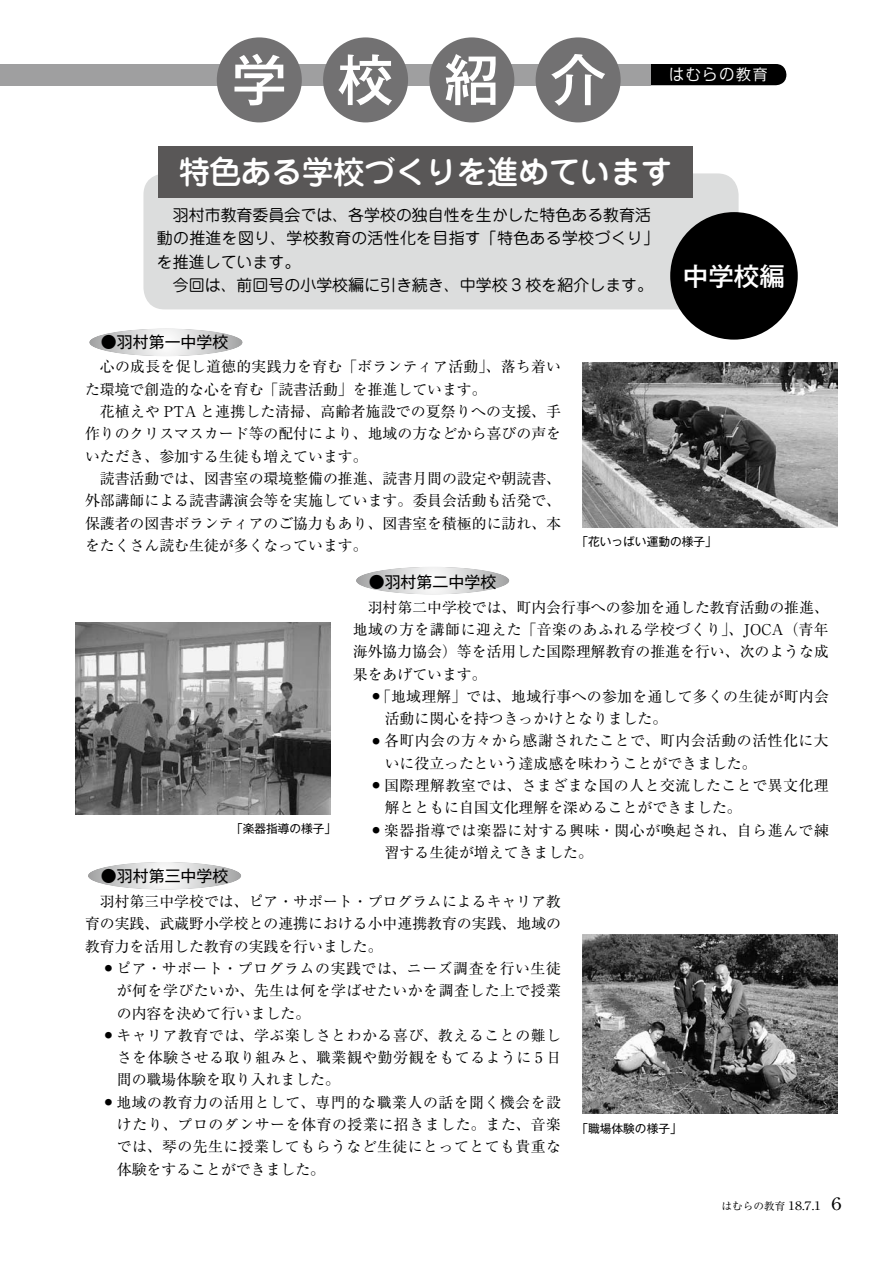
<style>
.page{position:relative;width:893px;height:1263px;background:#fff}
.page>*{position:absolute;margin:0;border:0;box-sizing:border-box;transform-origin:0 0}
.t1{font:55.2px "Gothic MB101 Pr 5 Medium 90 msp RKSJ H";color:#fff}
.t2{font:31.95px "Jun 34 Pro Medium 90 msp RKSJ H";letter-spacing:-.035em;color:#fff}
.t3{font:25.5px "Gothic MB101 Pr 5 Medium 90 msp RKSJ H";color:#fff}
.t4{font:15.9px/23.4px "Jun 201 Pro Regular 90 msp RKSJ H";color:#000}
.t5{font:15.9px "Gothic MB101 Pr 5 Regular 90 msp RKSJ H";color:#000}
.t6{font:14.85px/22.4px "Ryumin Pro Regular 90 msp RKSJ H";color:#000;text-align:justify}
.t7{font:14.85px/22.4px "Ryumin Pro Regular 90 msp RKSJ H";letter-spacing:.035em;color:#000}
.t8{font:14.85px/22.4px "Ryumin Pro Regular 90 msp RKSJ H";letter-spacing:.02em;color:#000}
.t9{font:14.85px "M News G Pro Light 90 msp RKSJ H";letter-spacing:.125em;color:#fff}
.t10{font:11.7px "Gothic MB101 Pr 5 Regular 90 msp RKSJ H";color:#000}
.t11{font:10.65px "Ryumin Pr 5 Regular 90 msp RKSJ H";color:#000}
.s1{font-size:11.7px}
.s2{font-size:16.95px}
</style>
<div class="page">
<div style="left:143px;top:173px;width:595px;height:136px;background:#dcdddd;border-radius:21px"></div>
<div style="left:158px;top:147px;width:535px;height:51px;background:#595757"></div>
<div style="left:670px;top:212px;width:128px;height:128px;background:#000;border-radius:50%"></div>
<svg style="left:356px;top:567px;width:153px;height:27px"></svg>
<svg style="left:89px;top:329px;width:154px;height:27px"></svg>
<svg style="left:88px;top:862px;width:153px;height:28px"></svg>
<img style="left:582px;top:362px;width:255px;height:166px">
<img style="left:75px;top:623px;width:255px;height:191px">
<img style="left:582px;top:934px;width:255px;height:180px">
<div style="left:650px;top:64px;width:136px;height:21px;background:#000"></div>
<div style="left:0;top:64px;width:650px;height:21px;background:#9f9fa0"></div>
<div style="left:217px;top:37px;width:85px;height:85px;background:#727172;border-radius:50%"></div>
<div style="left:323px;top:37px;width:85px;height:85px;background:#727172;border-radius:50%"></div>
<div style="left:429px;top:37px;width:85px;height:85px;background:#727172;border-radius:50%"></div>
<div style="left:536px;top:37px;width:85px;height:85px;background:#727172;border-radius:50%"></div>
<h1 class="t1" style="left:232px;top:59px;width:376px">学校紹介</h1>
<p class="t9" style="left:669px;top:69px;width:100px">はむらの教育</p>
<h2 class="t2" style="left:179px;top:160px;width:496px">特色ある学校づくりを進めています</h2>
<p class="t4" style="left:157px;top:205px;width:504px">　羽村市教育委員会では、各学校の独自性を生かした特色ある教育活動の推進を図り、学校教育の活性化を目指す「特色ある学校づくり」を推進しています。<br>　今回は、前回号の小学校編に引き続き、中学校 3 校を紹介します。</p>
<h3 class="t3" style="left:683px;top:267px;width:104px">中学校編</h3>
<p class="t5" style="left:85px;top:336px;width:145px">　●羽村第一中学校</p>
<p class="t6" style="left:85px;top:358px;width:478px;text-align:left">　心の成長を促し道徳的実践力を育む「ボランティア活動」、落ち着いた環境で創造的な心を育む「読書活動」を推進しています。<br>　花植えや PTA と連携した清掃、高齢者施設での夏祭りへの支援、手作りのクリスマスカード等の配付により、地域の方などから喜びの声をいただき、参加する生徒も増えています。<br>　読書活動では、図書室の環境整備の推進、読書月間の設定や朝読書、外部講師による読書講演会等を実施しています。委員会活動も活発で、保護者の図書ボランティアのご協力もあり、図書室を積極的に訪れ、本をたくさん読む生徒が多くなっています。</p>
<p class="t10" style="left:576px;top:537px;width:142px">「花いっぱい運動の様子」</p>
<p class="t10" style="left:231px;top:824px;width:107px">「楽器指導の様子」</p>
<p class="t5" style="left:353px;top:576px;width:145px">　●羽村第二中学校</p>
<p class="t6" style="left:353px;top:598px;width:478px">　羽村第二中学校では、町内会行事への参加を通した教育活動の推進、地域の方を講師に迎えた「音楽のあふれる学校づくり」、JOCA（青年海外協力協会）等を活用した国際理解教育の推進を行い、次のような成果をあげています。</p>
<p class="t8" style="left:385px;top:687px;width:446px;text-indent:-12px"><sup>●</sup>「地域理解」では、地域行事への参加を通して多くの生徒が町内会活動に関心を持つきっかけとなりました。</p>
<p class="t7" style="left:385px;top:732px;width:445px;text-indent:-12px"><sup>●</sup> 各町内会の方々から感謝されたことで、町内会活動の活性化に大いに役立ったという達成感を味わうことができました。</p>
<p class="t7" style="left:385px;top:776px;width:445px;text-indent:-12px"><sup>●</sup> 国際理解教室では、さまざまな国の人と交流したことで異文化理解とともに自国文化理解を深めることができました。</p>
<p class="t7" style="left:385px;top:821px;width:446px;text-indent:-12px"><sup>●</sup> 楽器指導では楽器に対する興味・関心が喚起され、自ら進んで練習する生徒が増えてきました。</p>
<p class="t5" style="left:85px;top:870px;width:145px">　●羽村第三中学校</p>
<p class="t6" style="left:85px;top:892px;width:478px">　羽村第三中学校では、ピア・サポート・プログラムによるキャリア教育の実践、武蔵野小学校との連携における小中連携教育の実践、地域の教育力を活用した教育の実践を行いました。</p>
<p class="t6" style="left:117px;top:959px;width:446px;text-indent:-12px"><sup>●</sup> ピア・サポート・プログラムの実践では、ニーズ調査を行い生徒が何を学びたいか、先生は何を学ばせたいかを調査した上で授業の内容を決めて行いました。</p>
<p class="t6" style="left:117px;top:1026px;width:446px;text-indent:-12px"><sup>●</sup> キャリア教育では、学ぶ楽しさとわかる喜び、教えることの難しさを体験させる取り組みと、職業観や勤労観をもてるように 5 日間の職場体験を取り入れました。</p>
<p class="t6" style="left:117px;top:1093px;width:446px;text-indent:-12px"><sup>●</sup> 地域の教育力の活用として、専門的な職業人の話を聞く機会を設けたり、プロのダンサーを体育の授業に招きました。また、音楽では、琴の先生に授業してもらうなど生徒にとってとても貴重な体験をすることができました。</p>
<p class="t10" style="left:576px;top:1124px;width:107px">「職場体験の様子」</p>
<p class="t11" style="left:721px;top:1202px;width:122px">はむらの教育 <span class="s1">18.7.1</span> <span class="s2">6</span></p>
</div>
